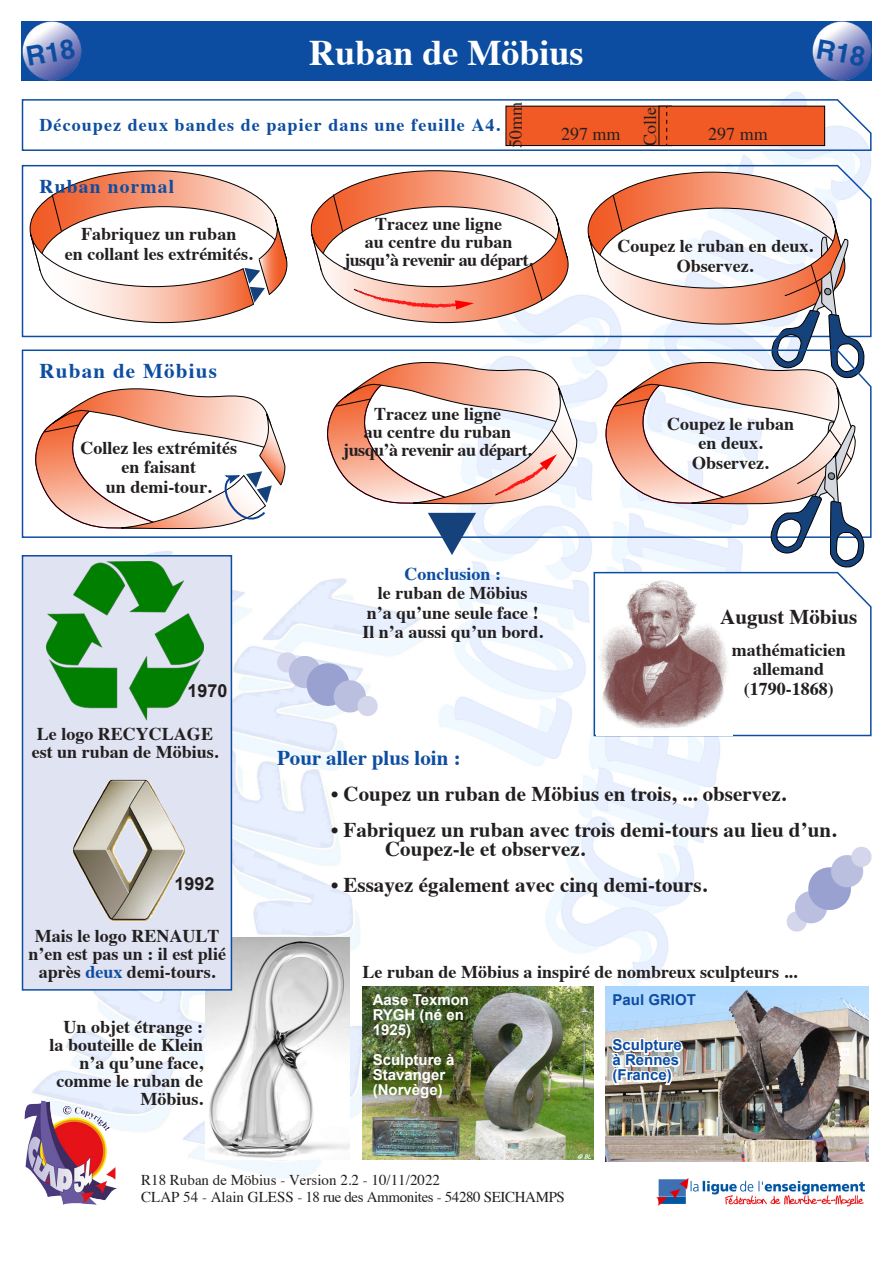
<style>
.page{position:relative;width:893px;height:1263px;background:#fff}
.page>*{position:absolute;margin:0;border:0;box-sizing:border-box;transform-origin:0 0}
.Normal_e{font:700 36px "Times";color:#fff}
.Normal_e-2{font:700 21px "Times";color:#231f20}
.Normal_e-3{font:700 21px "Times";color:#0d4da1}
.Normal_e-4{font:700 21px "Times";letter-spacing:.06em;color:#0d4da1}
.Normal_e-5{font:700 19.5px "Times";letter-spacing:.06em;color:#0d4da1}
.Normal_e-6{font:700 18px/18px "Times";color:#231f20;text-align:right}
.Normal_e-7{font:700 18px "Times";letter-spacing:-.03em;color:#231f20}
.Normal_e-8{font:700 18px "Times";letter-spacing:.06em;color:#0d4da1}
.Normal_e-9{font:18px "Times";color:#231f20}
.Normal_e-10{font:700 18px "Times";color:#0d4da1}
.t1{font:700 18px "Arial";color:#231f20}
.t2{font:700 15px/15px "Arial";color:#fff}
.Normal_e-11{font:15px "Times";letter-spacing:-.025em;color:#231f20}
.Normal_e-12{font:15px "Times";color:#231f20}
.t3{font:700 15px "Arial";color:#0d4da1}
.s1{color:#0d4da1}
</style>
<div class="page">
<img style="left:24px;top:92px;width:847px;height:1094px">
<svg style="left:21px;top:98px;width:851px;height:54px"></svg>
<div style="left:21px;top:21px;width:851px;height:60px;background:#0d4da1"></div>
<img style="left:22px;top:22px;width:59px;height:58px">
<img style="left:812px;top:22px;width:59px;height:58px">
<img style="left:24px;top:1101px;width:93px;height:104px">
<img style="left:655px;top:1177px;width:209px;height:30px">
<div style="left:506px;top:106px;width:166px;height:40px;background:#f15a24"></div>
<div style="left:506px;top:106px;width:166px;height:40px;border:1px solid #000"></div>
<div style="left:659px;top:106px;width:166px;height:40px;background:#f15a24"></div>
<div style="left:659px;top:106px;width:166px;height:40px;border:1px solid #000"></div>
<svg style="left:666px;top:106px;width:1px;height:40px"></svg>
<img style="left:362px;top:986px;width:232px;height:174px">
<img style="left:606px;top:986px;width:263px;height:176px">
<svg style="left:21px;top:164px;width:851px;height:174px"></svg>
<svg style="left:608px;top:1035px;width:77px;height:53px"></svg>
<img style="left:206px;top:937px;width:144px;height:223px">
<div style="left:22px;top:555px;width:210px;height:435px;background:#e0e4f2;border:2px solid #0d4da1"></div>
<img style="left:73px;top:780px;width:112px;height:141px">
<svg style="left:25px;top:170px;width:846px;height:565px"></svg>
<svg style="left:786px;top:846px;width:86px;height:87px"></svg>
<svg style="left:27px;top:39px;width:49px;height:27px"></svg>
<svg style="left:817px;top:39px;width:49px;height:28px"></svg>
<p class="Normal_e" style="left:309px;top:19px;width:276px">Ruban de Möbius</p>
<p class="Normal_e-9" style="left:499px;top:148px;width:48px;rotate:-90deg">50mm</p>
<p class="Normal_e-9" style="left:633px;top:146px;width:41px;rotate:-90deg">Colle</p>
<p class="Normal_e-8" style="left:40px;top:108px;width:462px">Découpez deux bandes de papier dans une feuille A4.</p>
<p class="Normal_e-9" style="left:561px;top:118px;width:61px">297 mm</p>
<p class="Normal_e-9" style="left:708px;top:118px;width:61px">297 mm</p>
<p class="Normal_e-5" style="left:40px;top:167px;width:136px">Ruban normal</p>
<p class="Normal_e-6" style="left:81px;top:223px;width:157px">Fabriquez un ruban</p>
<p class="Normal_e-6" style="left:65px;top:243px;width:189px">en collant les extrémités.</p>
<p class="Normal_e-6" style="left:375px;top:213px;width:128px">Tracez une ligne</p>
<p class="Normal_e-6" style="left:365px;top:231px;width:149px">au centre du ruban</p>
<p class="Normal_e-7" style="left:344px;top:243px;width:190px">jusqu’à revenir au départ.</p>
<p class="Normal_e-6" style="left:617px;top:235px;width:197px">Coupez le ruban en deux.</p>
<p class="Normal_e-6" style="left:677px;top:255px;width:78px">Observez.</p>
<p class="Normal_e-4" style="left:40px;top:351px;width:179px">Ruban de Möbius</p>
<p class="Normal_e-6" style="left:80px;top:437px;width:158px">Collez les extrémités</p>
<p class="Normal_e-6" style="left:122px;top:456px;width:76px">en faisant</p>
<p class="Normal_e-6" style="left:106px;top:476px;width:108px">un demi-tour.</p>
<p class="t1" style="left:188px;top:679px;width:42px">1970</p>
<p class="Normal_e-6" style="left:37px;top:723px;width:178px">Le logo RECYCLAGE</p>
<p class="Normal_e-6" style="left:32px;top:741px;width:188px">est un ruban de Möbius.</p>
<p class="t1" style="left:174px;top:871px;width:42px">1992</p>
<p class="Normal_e-6" style="left:35px;top:924px;width:186px">Mais le logo RENAULT</p>
<p class="Normal_e-6" style="left:28px;top:942px;width:199px;text-align:center">n’en est pas un : il est plié après <span class="s1">deux</span> demi-tours.</p>
<p class="Normal_e-6" style="left:64px;top:1016px;width:141px">Un objet étrange :</p>
<p class="Normal_e-6" style="left:50px;top:1034px;width:155px">la bouteille de Klein n’a qu’une face, comme le ruban de<br>Möbius.</p>
<p class="Normal_e-6" style="left:374px;top:403px;width:128px">Tracez une ligne</p>
<p class="Normal_e-6" style="left:364px;top:421px;width:149px">au centre du ruban</p>
<p class="Normal_e-7" style="left:343px;top:433px;width:190px">jusqu’à revenir au départ.</p>
<p class="Normal_e-10" style="left:404px;top:557px;width:98px">Conclusion :</p>
<p class="Normal_e-6" style="left:378px;top:582px;width:151px">le ruban de Möbius</p>
<p class="Normal_e-6" style="left:367px;top:602px;width:173px">n’a qu’une seule face !</p>
<p class="Normal_e-6" style="left:362px;top:621px;width:182px">Il n’a aussi qu’un bord.</p>
<p class="Normal_e-6" style="left:667px;top:413px;width:129px">Coupez le ruban</p>
<p class="Normal_e-6" style="left:698px;top:432px;width:66px">en deux.</p>
<p class="Normal_e-6" style="left:692px;top:452px;width:78px">Observez.</p>
<p class="Normal_e-2" style="left:720px;top:597px;width:139px">August Möbius</p>
<p class="Normal_e-6" style="left:732px;top:638px;width:115px">mathématicien</p>
<p class="Normal_e-6" style="left:753px;top:658px;width:73px">allemand</p>
<p class="Normal_e-6" style="left:744px;top:677px;width:91px">(1790-1868)</p>
<p class="Normal_e-3" style="left:277px;top:737px;width:185px">Pour aller plus loin :</p>
<p class="Normal_e-2" style="left:331px;top:773px;width:457px">• Coupez un ruban de Möbius en trois, ... observez.</p>
<p class="Normal_e-2" style="left:331px;top:809px;width:507px">• Fabriquez un ruban avec trois demi-tours au lieu d’un.</p>
<p class="Normal_e-2" style="left:385px;top:829px;width:202px">Coupez-le et observez.</p>
<p class="Normal_e-2" style="left:331px;top:865px;width:377px">• Essayez également avec cinq demi-tours.</p>
<p class="Normal_e-6" style="left:362px;top:960px;width:436px">Le ruban de Möbius a inspiré de nombreux sculpteurs ...</p>
<p class="t2" style="left:373px;top:993px;width:98px">Aase Texmon</p>
<p class="t2" style="left:373px;top:1008px;width:93px">RYGH (né en<br>1925)</p>
<p class="t2" style="left:373px;top:1053px;width:83px">Sculpture à</p>
<p class="t2" style="left:373px;top:1068px;width:74px">Stavanger</p>
<p class="t2" style="left:373px;top:1083px;width:72px">(Norvège)</p>
<p class="t3" style="left:613px;top:990px;width:85px">Paul GRIOT</p>
<p class="t3" style="left:613px;top:1035px;width:71px">Sculpture</p>
<p class="t3" style="left:613px;top:1050px;width:68px">à Rennes</p>
<p class="t3" style="left:613px;top:1065px;width:61px">(France)</p>
<p class="Normal_e-12" style="left:141px;top:1166px;width:300px">R18 Ruban de Möbius - Version 2.2 - 10/11/2022</p>
<p class="Normal_e-11" style="left:141px;top:1183px;width:425px">CLAP 54 - Alain GLESS - 18 rue des Ammonites - 54280 SEICHAMPS</p>
</div>
